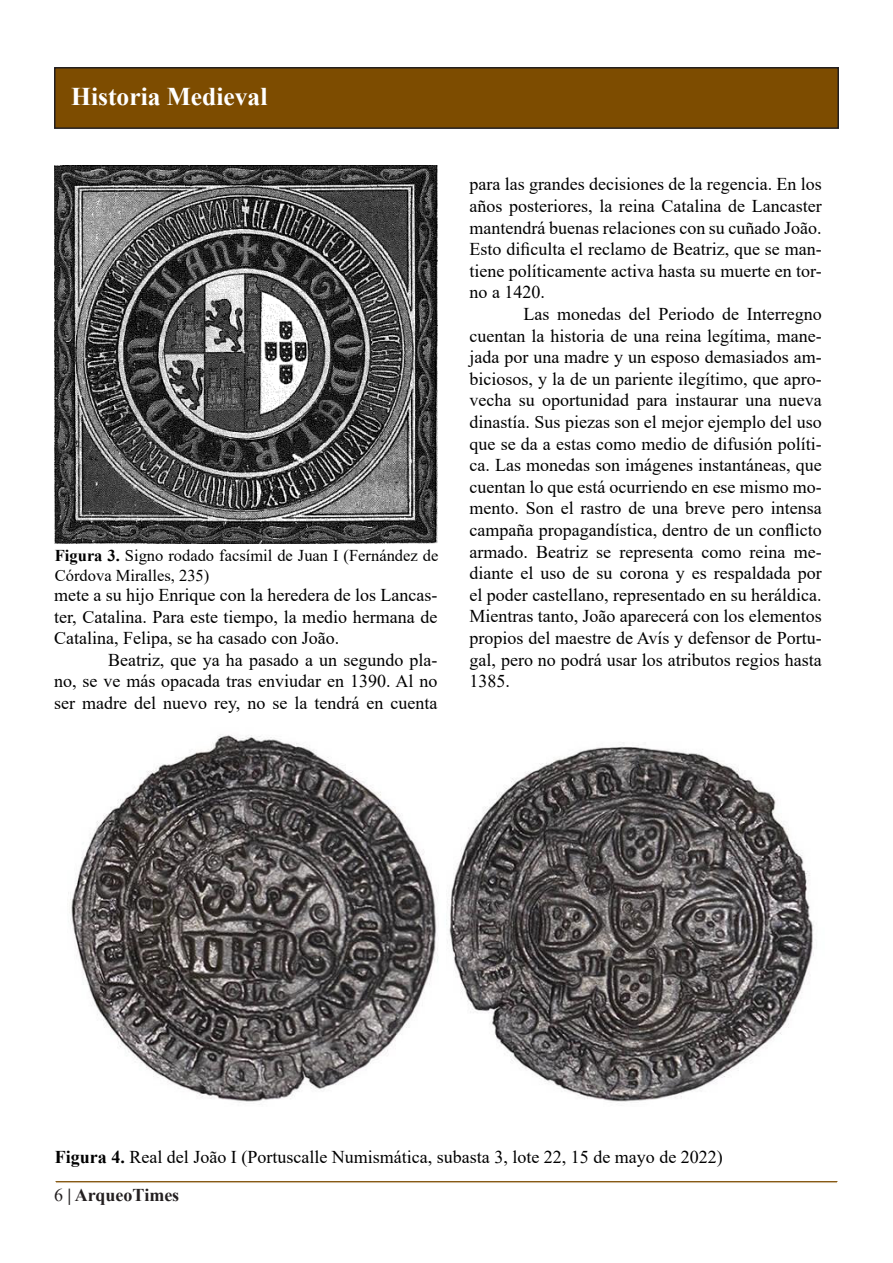
<style>
.page{position:relative;width:893px;height:1263px;background:#fff}
.page>*{position:absolute;margin:0;border:0;box-sizing:border-box;transform-origin:0 0}
.t1{font:700 25.5px "Times New Roman";color:#fff}
.t2{font:18px/21.6px "Times New Roman";color:#000;text-align:justify}
.t3{font:700 18px "Times New Roman";color:#231f20}
.t4{font:16.5px/19.8px "Times New Roman";color:#000}
.s1{font-weight:700}
.s2{font-weight:400}
</style>
<div class="page">
<div style="left:55px;top:68px;width:783px;height:60px;background:#7d4c00"></div>
<div style="left:54px;top:67px;width:785px;height:62px;border:2px solid #231f20"></div>
<svg style="left:55px;top:1181px;width:783px;height:2px;background:#a98857"></svg>
<img style="left:54px;top:166px;width:383px;height:377px">
<img style="left:68px;top:735px;width:746px;height:368px">
<p class="t1" style="left:71px;top:78px;width:198px">Historia Medieval</p>
<p class="t4" style="left:55px;top:545px;width:385px"><span class="s1">Figura 3.</span> Signo rodado facsímil de Juan I (Fernández de<br>Córdova Miralles, 235)</p>
<p class="t2" style="left:54px;top:583px;width:385px">mete a su hijo Enrique con la heredera de los Lancas&shy;ter, Catalina. Para este tiempo, la medio hermana de Catalina, Felipa, se ha casado con João.</p>
<p class="t2" style="left:54px;top:648px;width:385px;text-indent:54px">Beatriz, que ya ha pasado a un segundo pla&shy;no, se ve más opacada tras enviudar en 1390. Al no ser madre del nuevo rey, no se la tendrá en cuenta</p>
<p class="t2" style="left:470px;top:173px;width:354px">para las grandes decisiones de la regencia. En los años posteriores, la reina Catalina de Lancaster mantendrá buenas relaciones con su cuñado João.<br>Esto dificulta el reclamo de Beatriz, que se man&shy;tiene políticamente activa hasta su muerte en tor&shy;no a 1420.</p>
<p class="t2" style="left:470px;top:303px;width:354px;text-indent:54px">Las monedas del Periodo de Interregno cuentan la historia de una reina legítima, mane&shy;jada por una madre y un esposo demasiados am&shy;biciosos, y la de un pariente ilegítimo, que apro&shy;vecha su oportunidad para instaurar una nueva dinastía. Sus piezas son el mejor ejemplo del uso que se da a estas como medio de difusión políti&shy;ca. Las monedas son imágenes instantáneas, que cuentan lo que está ocurriendo en ese mismo mo&shy;mento. Son el rastro de una breve pero intensa campaña propagandística, dentro de un conflicto armado. Beatriz se representa como reina me&shy;diante el uso de su corona y es respaldada por el poder castellano, representado en su heráldica.<br>Mientras tanto, João aparecerá con los elementos propios del maestre de Avís y defensor de Portu&shy;gal, pero no podrá usar los atributos regios hasta 1385.</p>
<p class="t2" style="left:55px;top:1146px;width:669px"><span class="s1">Figura 4.</span> Real del João I (Portuscalle Numismática, subasta 3, lote 22, 15 de mayo de 2022)</p>
<p class="t3" style="left:54px;top:1182px;width:127px"><span class="s2">6</span> | ArqueoTimes</p>
</div>
